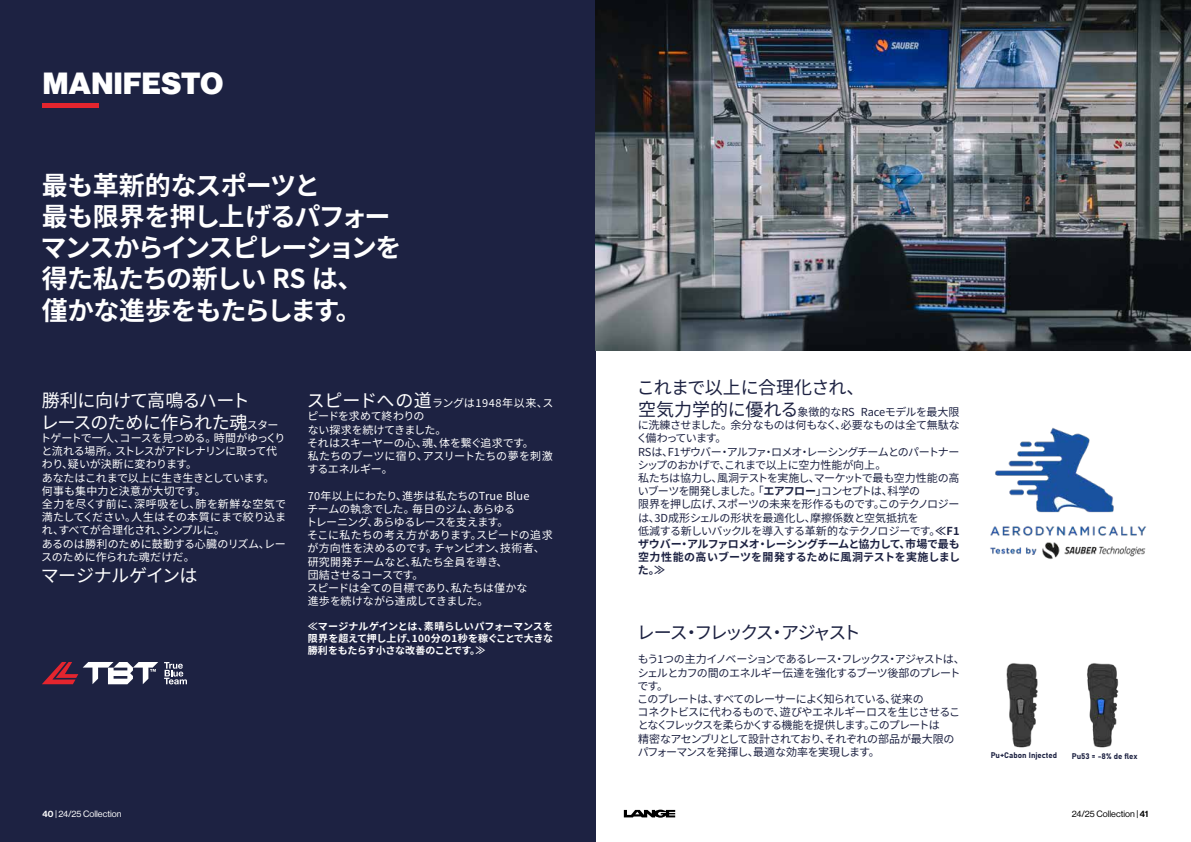
<style>
.page{position:relative;width:1191px;height:842px;background:#fff}
.page>*{position:absolute;margin:0;border:0;box-sizing:border-box;transform-origin:0 0}
.t1{font:30px "N Haas Grotesk DS Pro 95 Blk";letter-spacing:.015em;color:#fff}
.t2{font:700 26px/31.2px "Noto Sans CJ Kjp";letter-spacing:-.055em;color:#fff}
.t3{font:18px/21.6px "Noto Sans CJ Kjp";letter-spacing:-.035em;color:#fff}
.t4{font:18px "Noto Sans CJ Kjp";letter-spacing:-.15em;color:#1d2242}
.t5{font:18px "Noto Sans CJ Kjp";letter-spacing:-.035em;color:#1d2242}
.t6{font:11px/13.2px "Noto Sans CJ Kjp";letter-spacing:-.055em;color:#1d2242}
.t7{font:11px/13.2px "Noto Sans CJ Kjp";letter-spacing:-.015em;color:#fff}
.t8{font:700 10px/12px "Noto Sans CJ Kjp";letter-spacing:-.02em;color:#fff;text-align:justify}
.t9{font:9px "N Haas Grotesk DS Pro 55 Rg";color:#fff}
.t10{font:9px "N Haas Grotesk DS Pro 55 Rg";color:#000}
.t11{font:8px "Bahnschrift";color:#1d2242}
.s1{font-size:11px}
.s2{font-size:18px}
.s3{font-weight:700}
.s4{font-family:"N Haas Grotesk DS Pro 65 Md"}
</style>
<div class="page">
<div style="left:0;top:0;width:595px;height:842px;background:#1d2242"></div>
<img style="left:595px;top:0;width:596px;height:350px">
<img style="left:990px;top:427px;width:156px;height:132px">
<img style="left:1006px;top:663px;width:113px;height:85px">
<svg style="left:164px;top:662px;width:23px;height:22px"></svg>
<svg style="left:42px;top:662px;width:116px;height:22px"></svg>
<hr style="left:43px;top:103px;width:56px;height:4px;background:#e4252e">
<svg style="left:624px;top:810px;width:51px;height:8px"></svg>
<h1 class="t1" style="left:43px;top:66px;width:182px">MANIFESTO</h1>
<h2 class="t2" style="left:41px;top:170px;width:362px">最も革新的なスポーツと<br>最も限界を押し上げるパフォーマンスからインスピレーションを得た私たちの新しい RS は、<br>僅かな進歩をもたらします。</h2>
<h3 class="t3" style="left:41px;top:390px;width:239px">勝利に向けて高鳴るハート<br>レースのために作られた魂<span class="s1">スター</span></h3>
<p class="t7" style="left:40px;top:432px;width:247px">トゲートで一人、コースを見つめる。時間がゆっくりと流れる場所。ストレスがアドレナリンに取って代わり、疑いが決断に変わります。<br>あなたはこれまで以上に生き生きとしています。何事も集中力と決意が大切です。<br>全力を尽くす前に、深呼吸をし、肺を新鮮な空気で満たしてください。人生はその本質にまで絞り込まれ、すべてが合理化され、シンプルに。<br>あるのは勝利のために鼓動する心臓のリズム、レースのために作られた魂だけだ。</p>
<h3 class="t3" style="left:41px;top:565px;width:158px">マージナルゲインは</h3>
<p class="t7" style="left:307px;top:397px;width:248px"><span class="s2">スピードへの道</span>ラングは1948年以来、スピードを求めて終わりの<br>ない探求を続けてきました。<br>それはスキーヤーの心、魂、体を繋ぐ追求です。<br>私たちのブーツに宿り、アスリートたちの夢を刺激するエネルギー。</p>
<p class="t7" style="left:306px;top:489px;width:248px">70年以上にわたり、進歩は私たちのTrue Blue<br>チームの執念でした。毎日のジム、あらゆる<br>トレーニング、あらゆるレースを支えます。<br>そこに私たちの考え方があります。スピードの追求が方向性を決めるのです。チャンピオン、技術者、研究開発チームなど、私たち全員を導き、<br>団結させるコースです。<br>スピードは全ての目標であり、私たちは僅かな<br>進歩を続けながら達成してきました。</p>
<p class="t8" style="left:308px;top:621px;width:247px">≪マージナルゲインとは、素晴らしいパフォーマンスを限界を超えて押し上げ、100分の1秒を稼ぐことで大きな勝利をもたらす小さな改善のことです。≫</p>
<h3 class="t5" style="left:637px;top:378px;width:229px">これまで以上に合理化され、</h3>
<p class="t6" style="left:636px;top:406px;width:325px"><span class="s2">空気力学的に優れる</span>象徴的なRS Raceモデルを最大限に洗練させました。余分なものは何もなく、必要なものは全て無駄なく備わっています。<br>RSは、F1ザウバー・アルファ・ロメオ・レーシングチームとのパートナーシップのおかげで、これまで以上に空力性能が向上。<br>私たちは協力し、風洞テストを実施し、マーケットで最も空力性能の高いブーツを開発しました。「<span class="s3">エアフロー</span>」コンセプトは、科学の<br>限界を押し広げ、スポーツの未来を形作るものです。このテクノロジーは、3D成形シェルの形状を最適化し、摩擦係数と空気抵抗を<br>低減する新しいバックルを導入する革新的なテクノロジーです。<span class="s3">≪F1ザウバー・アルファロメオ・レーシングチームと協力して、市場で最も空力性能の高いブーツを開発するために風洞テストを実施しました。≫</span></p>
<h3 class="t4" style="left:637px;top:623px;width:225px">レース・フレックス・アジャスト</h3>
<p class="t6" style="left:637px;top:653px;width:329px">もう1つの主力イノベーションであるレース・フレックス・アジャストは、シェルとカフの間のエネルギー伝達を強化するブーツ後部のプレートです。<br>このプレートは、すべてのレーサーによく知られている、従来の<br>コネクトビスに代わるもので、遊びやエネルギーロスを生じさせることなくフレックスを柔らかくする機能を提供します。このプレートは<br>精密なアセンブリとして設計されており、それぞれの部品が最大限のパフォーマンスを発揮し、最適な効率を実現します。</p>
<p class="t11" style="left:990px;top:749px;width:68px">Pu+Cabon Injected</p>
<p class="t11" style="left:1071px;top:750px;width:67px">Pu53 = -8% de flex</p>
<p class="t9" style="left:43px;top:809px;width:81px"><span class="s4">40</span> | 24/25 Collection</p>
<p class="t10" style="left:1071px;top:809px;width:78px">24/25 Collection | <span class="s4">41</span></p>
</div>
